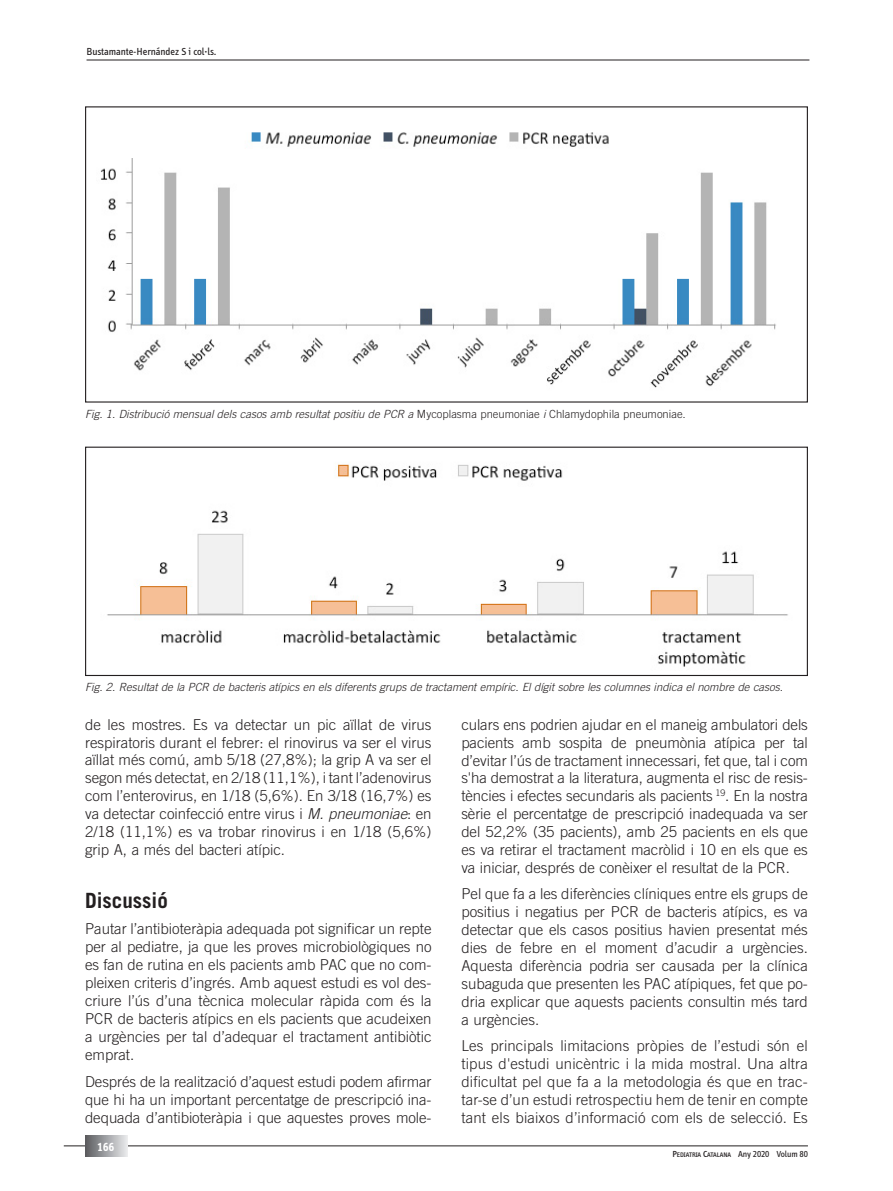
<style>
.page{position:relative;width:893px;height:1191px;background:#fff}
.page>*{position:absolute;margin:0;border:0;box-sizing:border-box;transform-origin:0 0}
.t1{font:700 21px "Trade Gothic";color:#231f20}
.t2{font:300 15px/17.9px "Trade Gothic";color:#231f20;text-align:justify}
.t3{font:700 12px "Info";color:#fff}
.t4{font:italic 300 11.25px "Trade Gothic";color:#231f20}
.t5{font:10.5px "Info";color:#231f20}
.t6{font:500 6.75px "Info";color:#231f20}
.s1{font-style:normal}
.s2{font-style:italic}
.s3{font-size:9px}
.s4{font-weight:400;font-size:9px}
</style>
<div class="page">
<hr style="left:64px;top:1145px;width:744px;height:1px;background:#231f20">
<hr style="left:87px;top:60px;width:722px;height:1px;background:#231f20">
<div style="left:85px;top:1135px;width:43px;height:22px;background:linear-gradient(to right,#5a5b5e,#eaebed)"></div>
<img style="left:107px;top:463px;width:681px;height:204px">
<div style="left:85px;top:446px;width:723px;height:230px;border:1px solid #231f20"></div>
<img style="left:101px;top:158px;width:675px;height:230px">
<img style="left:251px;top:132px;width:358px;height:15px">
<p class="t5" style="left:87px;top:48px;width:131px">Bustamante-Hernández S i col·ls.</p>
<p class="t4" style="left:85px;top:410px;width:602px">Fig. 1. Distribució mensual dels casos amb resultat positiu de PCR a <span class="s1">Mycoplasma pneumoniae</span> i <span class="s1">Chlamydophila pneumoniae</span>.</p>
<p class="t4" style="left:85px;top:683px;width:699px">Fig. 2. Resultat de la PCR de bacteris atípics en els diferents grups de tractament empíric. El dígit sobre les columnes indica el nombre de casos.</p>
<p class="t2" style="left:85px;top:716px;width:348px">de les mostres. Es va detectar un pic aïllat de virus respiratoris durant el febrer: el rinovirus va ser el virus aïllat més comú, amb 5/18 (27,8%); la grip A va ser el segon més detectat, en 2/18 (11,1%), i tant l’adenovirus com l’enterovirus, en 1/18 (5,6%). En 3/18 (16,7%) es va detectar coinfecció entre virus i <span class="s2">M. pneumoniae</span>: en 2/18 (11,1%) es va trobar rinovirus i en 1/18 (5,6%) grip A, a més del bacteri atípic.</p>
<h1 class="t1" style="left:85px;top:892px;width:84px">Discussió</h1>
<p class="t2" style="left:85px;top:921px;width:348px">Pautar l’antibioteràpia adequada pot significar un repte per al pediatre, ja que les proves microbiològiques no es fan de rutina en els pacients amb PAC que no com&shy;pleixen criteris d’ingrés. Amb aquest estudi es vol des&shy;criure l’ús d’una tècnica molecular ràpida com és la PCR de bacteris atípics en els pacients que acudeixen a urgències per tal d’adequar el tractament antibiòtic emprat.</p>
<p class="t2" style="left:85px;top:1074px;width:348px">Després de la realització d’aquest estudi podem afirmar que hi ha un important percentatge de prescripció ina&shy;dequada d’antibioteràpia i que aquestes proves mole-</p>
<p class="t3" style="left:97px;top:1142px;width:19px">166</p>
<p class="t2" style="left:461px;top:716px;width:348px">culars ens podrien ajudar en el maneig ambulatori dels pacients amb sospita de pneumònia atípica per tal d’evitar l’ús de tractament innecessari, fet que, tal i com s'ha demostrat a la literatura, augmenta el risc de resis&shy;tències i efectes secundaris als pacients <sup>19</sup>. En la nostra sèrie el percentatge de prescripció inadequada va ser del 52,2% (35 pacients), amb 25 pacients en els que es va retirar el tractament macròlid i 10 en els que es va iniciar, després de conèixer el resultat de la PCR.</p>
<p class="t2" style="left:461px;top:886px;width:348px">Pel que fa a les diferències clíniques entre els grups de positius i negatius per PCR de bacteris atípics, es va detectar que els casos positius havien presentat més dies de febre en el moment d’acudir a urgències.<br>Aquesta diferència podria ser causada per la clínica subaguda que presenten les PAC atípiques, fet que po&shy;dria explicar que aquests pacients consultin més tard a urgències.</p>
<p class="t2" style="left:461px;top:1038px;width:348px">Les principals limitacions pròpies de l’estudi són el tipus d'estudi unicèntric i la mida mostral. Una altra dificultat pel que fa a la metodologia és que en trac&shy;tar-se d’un estudi retrospectiu hem de tenir en compte tant els biaixos d’informació com els de selecció. Es</p>
<p class="t6" style="left:672px;top:1152px;width:137px"><span class="s3">P</span>EDIATRIA <span class="s3">C</span>ATALANA <span class="s4">Any 2020 Volum 80</span></p>
</div>
